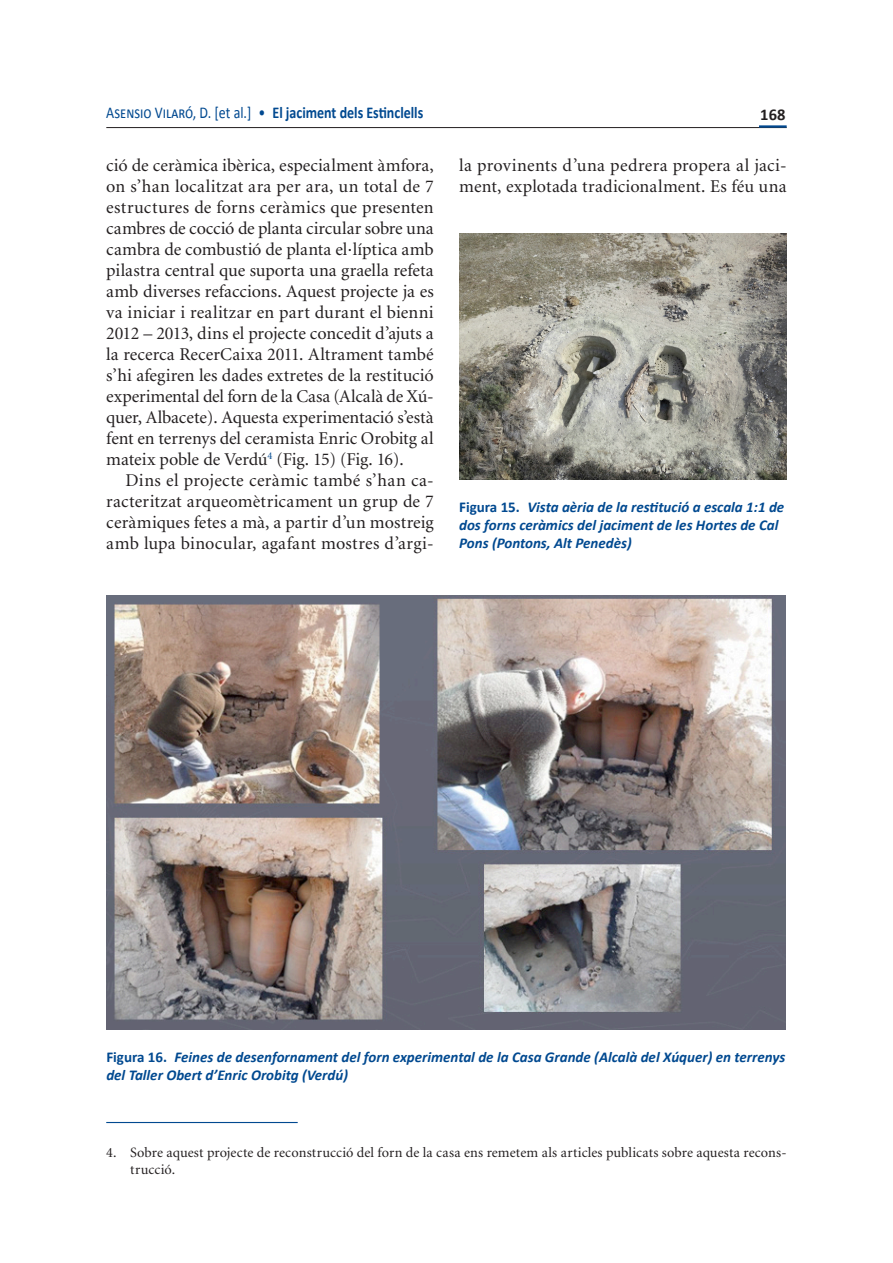
<style>
.page{position:relative;width:893px;height:1263px;background:#fff}
.page>*{position:absolute;margin:0;border:0;box-sizing:border-box;transform-origin:0 0}
.t1{font:18px/21px "Minion";letter-spacing:.01em;color:#231f20;text-align:justify}
.t2{font:700 16.5px "Calibri";color:#014990;scale:.85 1}
.t3{font:700 16.5px "Calibri";color:#231f20}
.t4{font:italic 700 15px/18px "Calibri";color:#014990}
.t5{font:14.25px/17.2px "Minion";letter-spacing:.01em;color:#231f20}
.s1{font-weight:400}
.s2{font-style:normal}
</style>
<div class="page">
<hr style="left:106px;top:127px;width:681px;height:1px;background:#231f20">
<hr style="left:759px;top:125px;width:28px;height:3px;background:#014990">
<img style="left:459px;top:234px;width:328px;height:245px">
<img style="left:106px;top:595px;width:680px;height:434px">
<hr style="left:106px;top:1122px;width:192px;height:1px;background:#014990">
<p class="t2" style="left:106px;top:102px;width:374px"><span class="s1">Asensio Vilaró, D. [et al.] •</span> El jaciment dels Estinclells</p>
<p class="t3" style="left:760px;top:104px;width:27px">168</p>
<p class="t1" style="left:106px;top:155px;width:329px">ció de ceràmica ibèrica, especialment àmfora, on s’han localitzat ara per ara, un total de 7 estructures de forns ceràmics que presenten cambres de cocció de planta circular sobre una cambra de combustió de planta el·líptica amb pilastra central que suporta una graella refeta amb diverses refaccions. Aquest projecte ja es va iniciar i realitzar en part durant el bienni 2012 – 2013, dins el projecte concedit d’ajuts a la recerca RecerCaixa 2011. Altrament també s’hi afegiren les dades extretes de la restitució experimental del forn de la Casa (Alcalà de Xú&shy;quer, Albacete). Aquesta experimentació s’està fent en terrenys del ceramista Enric Orobitg al mateix poble de Verdú<sup>4</sup> (Fig. 15) (Fig. 16).</p>
<p class="t1" style="left:106px;top:470px;width:329px;text-indent:19px">Dins el projecte ceràmic també s’han ca&shy;racteritzat arqueomètricament un grup de 7 ceràmiques fetes a mà, a partir d’un mostreig amb lupa binocular, agafant mostres d’argi-</p>
<p class="t1" style="left:459px;top:155px;width:329px">la provinents d’una pedrera propera al jaci&shy;ment, explotada tradicionalment. Es féu una</p>
<p class="t4" style="left:459px;top:498px;width:327px"><span class="s2">Figura 15.</span> Vista aèria de la restitució a escala 1:1 de dos forns ceràmics del jaciment de les Hortes de Cal<br>Pons (Pontons, Alt Penedès)</p>
<p class="t4" style="left:106px;top:1048px;width:681px"><span class="s2">Figura 16.</span> Feines de desenfornament del forn experimental de la Casa Grande (Alcalà del Xúquer) en terrenys del Taller Obert d’Enric Orobitg (Verdú)</p>
<p class="t5" style="left:130px;top:1144px;width:658px;text-indent:-24px">4. Sobre aquest projecte de reconstrucció del forn de la casa ens remetem als articles publicats sobre aquesta recons&shy;trucció.</p>
</div>
